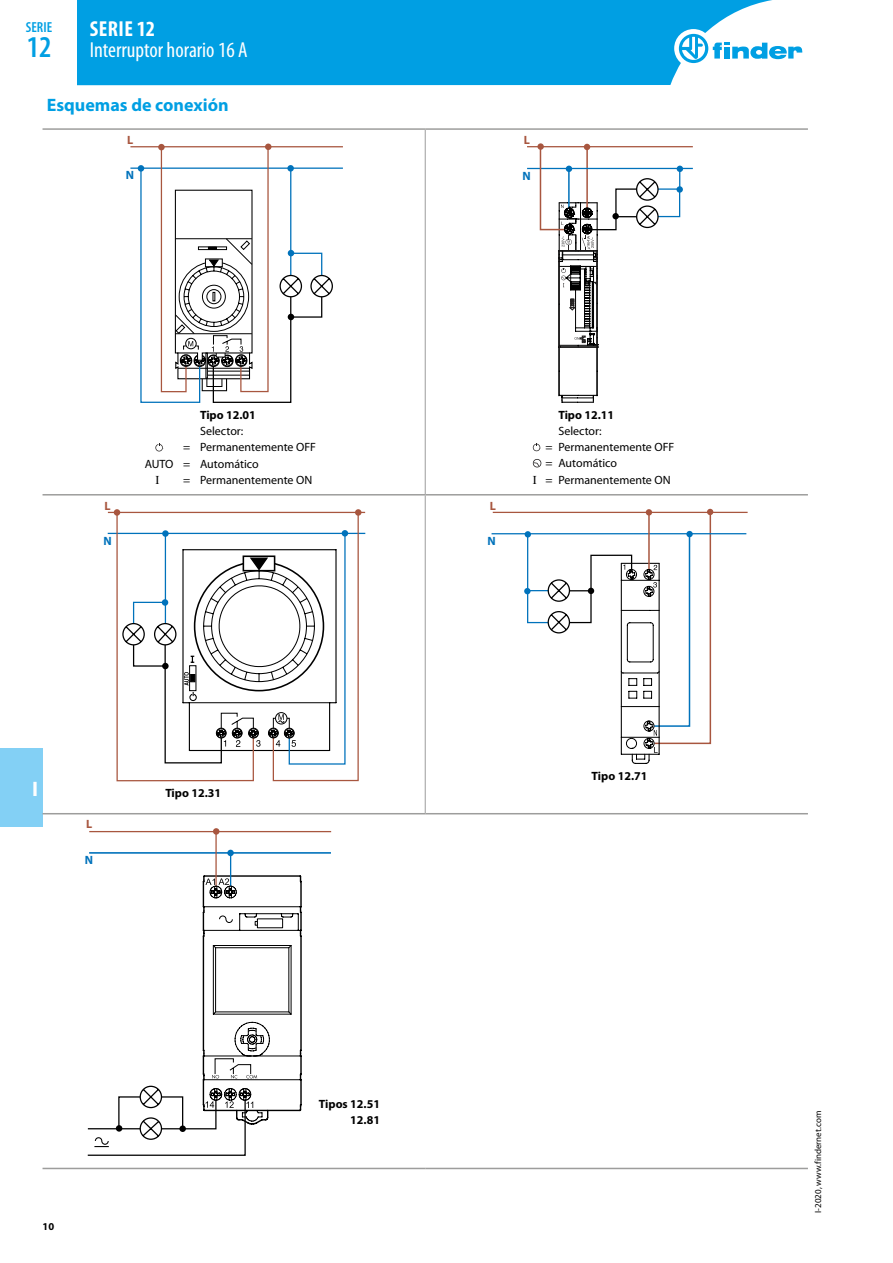
<style>
.page{position:relative;width:893px;height:1263px;background:#fff}
.page>*{position:absolute;margin:0;border:0;box-sizing:border-box;transform-origin:0 0}
.t1{font:600 condensed 30.3px "Myriad Pro";color:#009fe3}
.t2{font:condensed 21.75px "Myriad Pro";color:#fff}
.t3{font:700 condensed 21.75px "Myriad Pro";letter-spacing:.02em;color:#fff}
.t4{font:700 21px "Myriad Pro";color:#fff}
.t5{font:700 18px "Myriad Pro";color:#009fe3}
.t6{font:600 condensed 14.55px "Myriad Pro";color:#009fe3}
.t7{font:12px "Myriad Pro";color:#000}
.t8{font:700 12px/16.2px "Myriad Pro";color:#000;text-align:right}
.t9{font:700 12px "Myriad Pro";color:#a8563f}
.t10{font:700 12px "Myriad Pro";color:#0072bb}
.t11{font:12px "Times";color:#000}
.t12{font:700 10.5px "Myriad Pro";color:#000}
.t13{font:9px "Myriad Pro";color:#000}
.s1{font-family:"Times"}
</style>
<div class="page">
<div style="left:0;top:748px;width:43px;height:79px;background:#83d0f5"></div>
<div style="left:77px;top:0;width:695px;height:85px;background:#009fe3"></div>
<div style="left:674px;top:29px;width:39px;height:39px;background:#fff;border-radius:50%"></div>
<svg style="left:679px;top:34px;width:124px;height:29px"></svg>
<hr style="left:43px;top:128px;width:382px;height:2px;background:#9d9d9c">
<hr style="left:425px;top:128px;width:383px;height:2px;background:#9d9d9c">
<hr style="left:43px;top:1168px;width:382px;height:1px;background:#9d9d9c">
<hr style="left:425px;top:1168px;width:383px;height:1px;background:#9d9d9c">
<hr style="left:425px;top:130px;width:1px;height:364px;background:#9d9d9c">
<hr style="left:425px;top:495px;width:1px;height:318px;background:#9d9d9c">
<hr style="left:43px;top:494px;width:382px;height:1px;background:#9d9d9c">
<hr style="left:425px;top:494px;width:383px;height:1px;background:#9d9d9c">
<hr style="left:43px;top:813px;width:382px;height:1px;background:#9d9d9c">
<hr style="left:425px;top:813px;width:383px;height:1px;background:#9d9d9c">
<div style="left:138px;top:165px;width:6px;height:7px;background:#0072bb;border-radius:50%"></div>
<hr style="left:130px;top:146px;width:213px;height:1px;background:#a8563f">
<hr style="left:130px;top:168px;width:213px;height:1px;background:#0072bb">
<svg style="left:140px;top:144px;width:194px;height:259px"></svg>
<svg style="left:155px;top:443px;width:8px;height:8px"></svg>
<hr style="left:527px;top:168px;width:166px;height:1px;background:#0072bb">
<hr style="left:527px;top:146px;width:166px;height:1px;background:#a8563f">
<svg style="left:539px;top:144px;width:144px;height:259px"></svg>
<svg style="left:533px;top:443px;width:7px;height:8px"></svg>
<svg style="left:533px;top:459px;width:8px;height:8px"></svg>
<hr style="left:108px;top:533px;width:257px;height:1px;background:#0072bb">
<div style="left:114px;top:509px;width:6px;height:7px;background:#a8563f;border-radius:50%"></div>
<div style="left:355px;top:509px;width:6px;height:7px;background:#a8563f;border-radius:50%"></div>
<hr style="left:108px;top:512px;width:257px;height:1px;background:#a8563f">
<svg style="left:116px;top:511px;width:243px;height:270px"></svg>
<hr style="left:492px;top:533px;width:254px;height:1px;background:#0072bb">
<hr style="left:493px;top:512px;width:255px;height:1px;background:#a8563f">
<svg style="left:525px;top:509px;width:188px;height:255px"></svg>
<div style="left:643px;top:586px;width:11px;height:11px;border:1px solid #000;border-radius:50%"></div>
<hr style="left:230px;top:853px;width:1px;height:33px;background:#0072bb">
<div style="left:213px;top:828px;width:6px;height:7px;background:#a8563f;border-radius:50%"></div>
<hr style="left:89px;top:831px;width:242px;height:1px;background:#a8563f">
<hr style="left:89px;top:852px;width:242px;height:1px;background:#0072bb">
<div style="left:227px;top:850px;width:7px;height:6px;background:#0072bb;border-radius:50%"></div>
<hr style="left:215px;top:832px;width:2px;height:54px;background:#a8563f">
<svg style="left:88px;top:875px;width:214px;height:280px"></svg>
<p class="t6" style="left:26px;top:19px;width:28px">SERIE</p>
<h1 class="t1" style="left:27px;top:30px;width:26px">12</h1>
<h2 class="t3" style="left:90px;top:16px;width:67px">SERIE 12</h2>
<h2 class="t2" style="left:90px;top:37px;width:159px">Interruptor horario 16 A</h2>
<h3 class="t5" style="left:47px;top:93px;width:183px">Esquemas de conexión</h3>
<p class="t9" style="left:127px;top:132px;width:8px">L</p>
<p class="t10" style="left:126px;top:167px;width:10px">N</p>
<p class="t9" style="left:105px;top:498px;width:8px">L</p>
<p class="t10" style="left:104px;top:533px;width:10px">N</p>
<p class="t8" style="left:200px;top:406px;width:57px">Tipo 12.01</p>
<p class="t7" style="left:200px;top:424px;width:45px">Selector:</p>
<p class="t7" style="left:183px;top:440px;width:135px">= Permanentemente OFF</p>
<p class="t7" style="left:145px;top:456px;width:115px">AUTO = Automático</p>
<p class="t11" style="left:155px;top:469px;width:5px">I</p>
<p class="t7" style="left:183px;top:472px;width:131px">= Permanentemente ON</p>
<h3 class="t4" style="left:32px;top:775px;width:7px">I</h3>
<p class="t9" style="left:86px;top:817px;width:8px">L</p>
<p class="t10" style="left:85px;top:852px;width:10px">N</p>
<p class="t8" style="left:165px;top:785px;width:57px">Tipo 12.31</p>
<p class="t12" style="left:43px;top:1219px;width:13px">10</p>
<p class="t8" style="left:319px;top:1095px;width:63px">Tipos 12.51<br>12.81</p>
<p class="t9" style="left:524px;top:132px;width:8px">L</p>
<p class="t10" style="left:522px;top:168px;width:10px">N</p>
<p class="t9" style="left:490px;top:498px;width:8px">L</p>
<p class="t10" style="left:487px;top:533px;width:10px">N</p>
<p class="t8" style="left:558px;top:406px;width:57px">Tipo 12.11</p>
<p class="t7" style="left:558px;top:424px;width:45px">Selector:</p>
<p class="t7" style="left:546px;top:440px;width:130px">= Permanentemente OFF</p>
<p class="t7" style="left:546px;top:456px;width:73px">= Automático</p>
<p class="t7" style="left:533px;top:472px;width:139px"><span class="s1">I</span> = Permanentemente ON</p>
<p class="t8" style="left:592px;top:767px;width:57px">Tipo 12.71</p>
<p class="t13" style="left:812px;top:1213px;width:103px;rotate:-90deg">I-2020, www.findernet.com</p>
</div>
